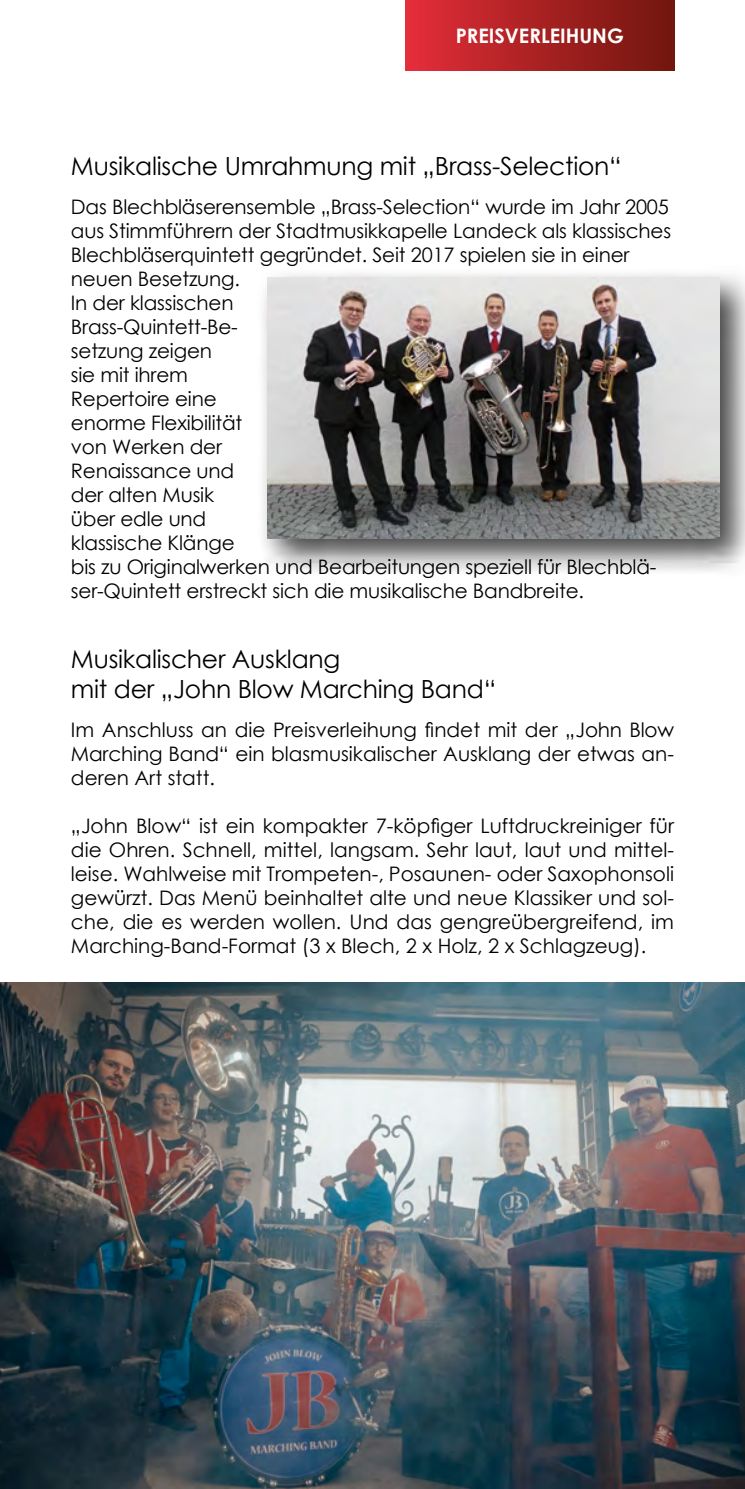
<style>
.page{position:relative;width:745px;height:1489px;background:#fff}
.page>*{position:absolute;margin:0;border:0;box-sizing:border-box;transform-origin:0 0}
.t1{font:25px/30px "Century Gothic";letter-spacing:-.01em;color:#000}
.t2{font:20px/24px "Century Gothic";letter-spacing:-.01em;color:#000;text-align:justify}
.t3{font:700 20px "Century Gothic";color:#fff}
</style>
<div class="page">
<img style="left:0;top:982px;width:744px;height:506px">
<div style="left:405px;top:0;width:268px;height:71px;background:linear-gradient(to right,#e42d3a,#70160d)"></div>
<div style="left:254px;top:264px;width:490px;height:314px;background:#000;opacity:.75"></div>
<img style="left:267px;top:277px;width:452px;height:261px">
<p class="t3" style="left:455px;top:20px;width:169px">PREISVERLEIHUNG</p>
<p class="t1" style="left:71px;top:150px;width:552px">Musikalische Umrahmung mit „Brass-Selection“</p>
<p class="t2" style="left:71px;top:194px;width:601px;text-align:left">Das Blechbläserensemble „Brass-Selection“ wurde im Jahr 2005 aus Stimmführern der Stadtmusikkapelle Landeck als klassisches<br>Blechbläserquintett gegründet. Seit 2017 spielen sie in einer neuen Besetzung.<br>In der klassischen<br>Brass-Quintett-Be-<br>setzung zeigen<br>sie mit ihrem<br>Repertoire eine<br>enorme Flexibilität<br>von Werken der<br>Renaissance und<br>der alten Musik<br>über edle und<br>klassische Klänge<br>bis zu Originalwerken und Bearbeitungen speziell für Blechblä&shy;ser-Quintett erstreckt sich die musikalische Bandbreite.</p>
<p class="t1" style="left:71px;top:643px;width:426px">Musikalischer Ausklang<br>mit der „John Blow Marching Band“</p>
<p class="t2" style="left:71px;top:717px;width:604px">Im Anschluss an die Preisverleihung findet mit der „John Blow Marching Band“ ein blasmusikalischer Ausklang der etwas an&shy;deren Art statt.</p>
<p class="t2" style="left:71px;top:813px;width:604px">„John Blow“ ist ein kompakter 7-köpfiger Luftdruckreiniger für die Ohren. Schnell, mittel, langsam. Sehr laut, laut und mittel&shy;leise. Wahlweise mit Trompeten-, Posaunen- oder Saxophonsoli gewürzt. Das Menü beinhaltet alte und neue Klassiker und sol&shy;che, die es werden wollen. Und das gengreübergreifend, im Marching-Band-Format (3 x Blech, 2 x Holz, 2 x Schlagzeug).</p>
</div>
